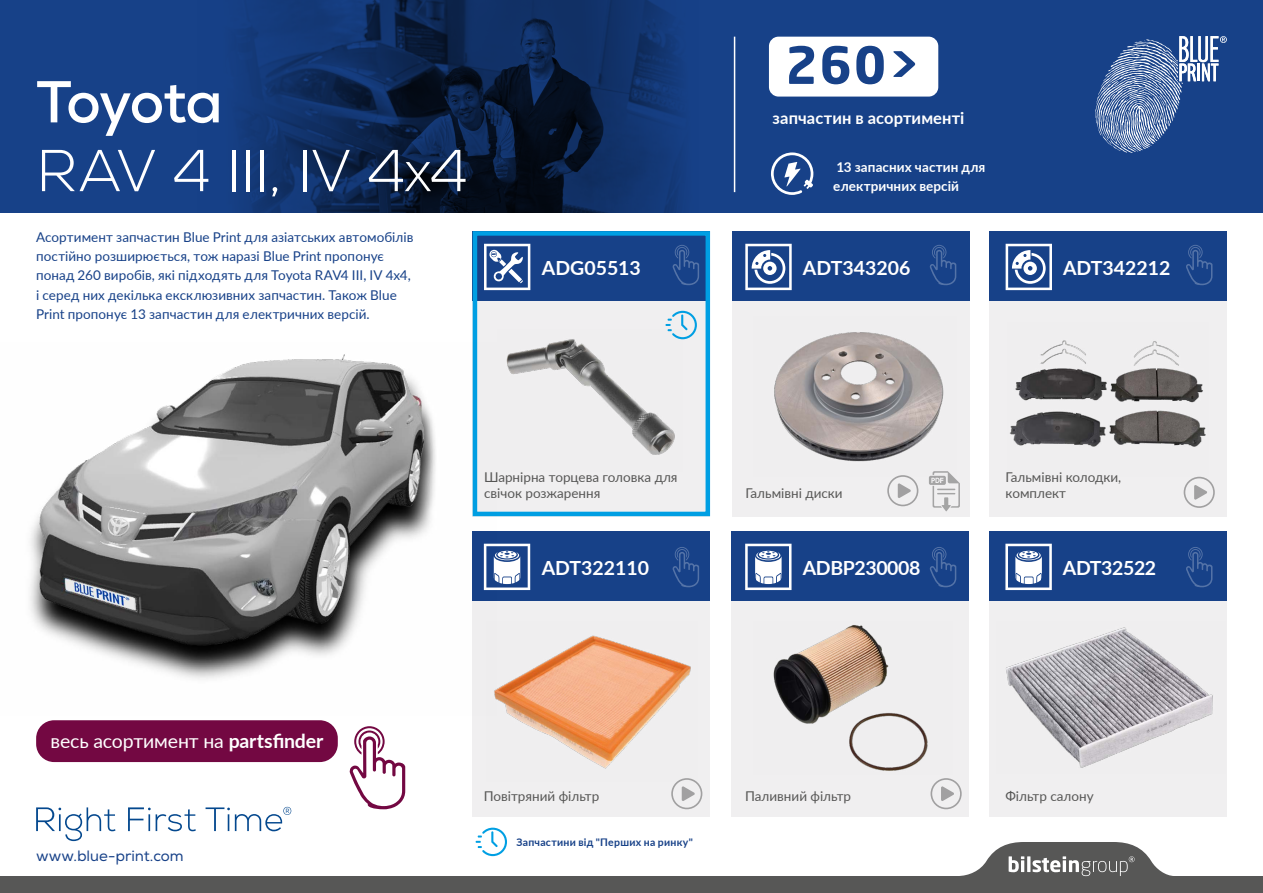
<style>
.page{position:relative;width:1263px;height:893px;background:#fff}
.page>*{position:absolute;margin:0;border:0;box-sizing:border-box;transform-origin:0 0}
.t1{font:300 58.95px "Nexa";letter-spacing:-.025em;color:#fff}
.t2{font:700 58.95px "Nexa";letter-spacing:-.035em;color:#fff}
.t3{font:700 50.7px "Neo Sans Pro";color:#174188}
.t4{font:700 19.5px "Lato";color:#fff}
.t5{font:19.5px "Lato";letter-spacing:-.01em;color:#fff}
.t6{font:700 19.5px "Lato";letter-spacing:-.02em;color:#fff}
.t7{font:700 16.5px "Lato";letter-spacing:.005em;color:#fff}
.t8{font:15px "Nexa";color:#174188}
.t9{font:13.5px/19.2px "Lato";letter-spacing:.005em;color:#174188}
.t10{font:13.5px/16.2px "Lato";color:#575756}
.t11{font:700 13.5px/19.2px "Lato";letter-spacing:.005em;color:#fff}
.t12{font:700 10.5px "Lato";letter-spacing:.025em;color:#174188}
.s1{font-weight:700}
</style>
<div class="page">
<div style="left:732px;top:531px;width:237px;height:286px;background:#f0eff0"></div>
<div style="left:732px;top:531px;width:237px;height:70px;background:#174188"></div>
<div style="left:472px;top:531px;width:238px;height:286px;background:#f0eff0"></div>
<div style="left:472px;top:531px;width:238px;height:70px;background:#174188"></div>
<div style="left:732px;top:231px;width:237px;height:286px;background:#f0eff0"></div>
<div style="left:473px;top:231px;width:237px;height:286px;background:#f0eff0"></div>
<div style="left:473px;top:231px;width:237px;height:70px;background:#174188"></div>
<div style="left:732px;top:231px;width:237px;height:70px;background:#174188"></div>
<svg style="left:36px;top:807px;width:80px;height:34px"></svg>
<svg style="left:128px;top:807px;width:68px;height:24px"></svg>
<svg style="left:206px;top:807px;width:85px;height:24px"></svg>
<div style="left:0;top:876px;width:1263px;height:17px;background:#575756"></div>
<div style="left:990px;top:231px;width:237px;height:286px;background:#f0eff0"></div>
<div style="left:989px;top:531px;width:238px;height:286px;background:#f0eff0"></div>
<svg style="left:0;top:0;width:1263px;height:213px;background:#133774"></svg>
<svg style="left:1095px;top:36px;width:132px;height:117px;background:#5171a6"></svg>
<hr style="left:734px;top:37px;width:1px;height:155px;background:#fff">
<div style="left:990px;top:231px;width:237px;height:70px;background:#174188"></div>
<div style="left:989px;top:531px;width:238px;height:70px;background:#174188"></div>
<div style="left:36px;top:720px;width:302px;height:42px;background:#730842;border-radius:18px"></div>
<svg style="left:672px;top:245px;width:27px;height:40px"></svg>
<svg style="left:672px;top:547px;width:27px;height:40px"></svg>
<svg style="left:930px;top:245px;width:26px;height:40px"></svg>
<svg style="left:930px;top:547px;width:26px;height:40px"></svg>
<svg style="left:1186px;top:245px;width:26px;height:40px"></svg>
<svg style="left:1186px;top:547px;width:26px;height:40px"></svg>
<svg style="left:349px;top:726px;width:56px;height:83px"></svg>
<svg style="left:771px;top:152px;width:43px;height:43px"></svg>
<svg style="left:475px;top:842px;width:698px;height:35px"></svg>
<svg style="left:1009px;top:856px;width:125px;height:20px"></svg>
<div style="left:769px;top:37px;width:169px;height:60px;background:#fff;border-radius:10px"></div>
<svg style="left:665px;top:311px;width:32px;height:28px"></svg>
<svg style="left:484px;top:244px;width:46px;height:46px"></svg>
<svg style="left:745px;top:244px;width:47px;height:46px"></svg>
<svg style="left:1005px;top:244px;width:47px;height:46px"></svg>
<svg style="left:496px;top:544px;width:34px;height:46px"></svg>
<svg style="left:745px;top:544px;width:46px;height:46px"></svg>
<svg style="left:1005px;top:544px;width:47px;height:46px"></svg>
<img style="left:1009px;top:340px;width:197px;height:107px">
<img style="left:506px;top:329px;width:177px;height:126px">
<img style="left:496px;top:635px;width:195px;height:134px">
<img style="left:774px;top:332px;width:170px;height:130px">
<img style="left:773px;top:625px;width:155px;height:146px">
<div style="left:473px;top:231px;width:237px;height:285px;border:4px solid #009fe3"></div>
<svg style="left:1184px;top:477px;width:31px;height:31px"></svg>
<svg style="left:671px;top:778px;width:31px;height:31px"></svg>
<svg style="left:930px;top:778px;width:32px;height:31px"></svg>
<svg style="left:929px;top:471px;width:31px;height:40px"></svg>
<img style="left:30px;top:342px;width:466px;height:357px">
<svg style="left:887px;top:475px;width:31px;height:31px"></svg>
<img style="left:1006px;top:627px;width:207px;height:141px">
<svg style="left:476px;top:828px;width:31px;height:28px"></svg>
<h1 class="t2" style="left:36px;top:64px;width:188px">Toyota</h1>
<h1 class="t1" style="left:36px;top:136px;width:434px">RAV 4 III, IV 4x4</h1>
<p class="t9" style="left:36px;top:227px;width:379px">Асортимент запчастин Blue Print для азіатських автомобілів постійно розширюється, тож наразі Blue Print пропонує понад 260 виробів, які підходять для Toyota RAV4 III, IV 4x4, і серед них декілька ексклюзивних запчастин. Також Blue Print пропонує 13 запчастин для електричних версій.</p>
<h3 class="t4" style="left:542px;top:253px;width:101px">ADG05513</h3>
<p class="t10" style="left:484px;top:468px;width:195px">Шарнірна торцева головка для свічок розжарення</p>
<h3 class="t4" style="left:542px;top:553px;width:109px">ADT322110</h3>
<h2 class="t3" style="left:785px;top:33px;width:137px">260&gt;</h2>
<p class="t7" style="left:772px;top:106px;width:193px">запчастин в асортименті</p>
<p class="t11" style="left:833px;top:157px;width:154px">13 запасних частин для електричних версій</p>
<h3 class="t4" style="left:803px;top:253px;width:109px">ADT343206</h3>
<h3 class="t4" style="left:1063px;top:253px;width:109px">ADT342212</h3>
<p class="t10" style="left:745px;top:484px;width:99px">Гальмівні диски</p>
<h3 class="t6" style="left:803px;top:553px;width:119px">ADBP230008</h3>
<p class="t10" style="left:1005px;top:468px;width:117px">Гальмівні колодки, комплект</p>
<h3 class="t6" style="left:1063px;top:553px;width:95px">ADT32522</h3>
<h3 class="t5" style="left:51px;top:727px;width:274px">весь асортимент на <span class="s1">partsfinder</span></h3>
<p class="t8" style="left:36px;top:847px;width:149px">www.blue-print.com</p>
<p class="t10" style="left:484px;top:787px;width:117px">Повітряний фільтр</p>
<p class="t12" style="left:516px;top:835px;width:178px">Запчастини від "Перших на ринку"</p>
<p class="t10" style="left:745px;top:787px;width:107px">Паливний фільтр</p>
<p class="t10" style="left:1005px;top:787px;width:90px">Фільтр салону</p>
</div>
